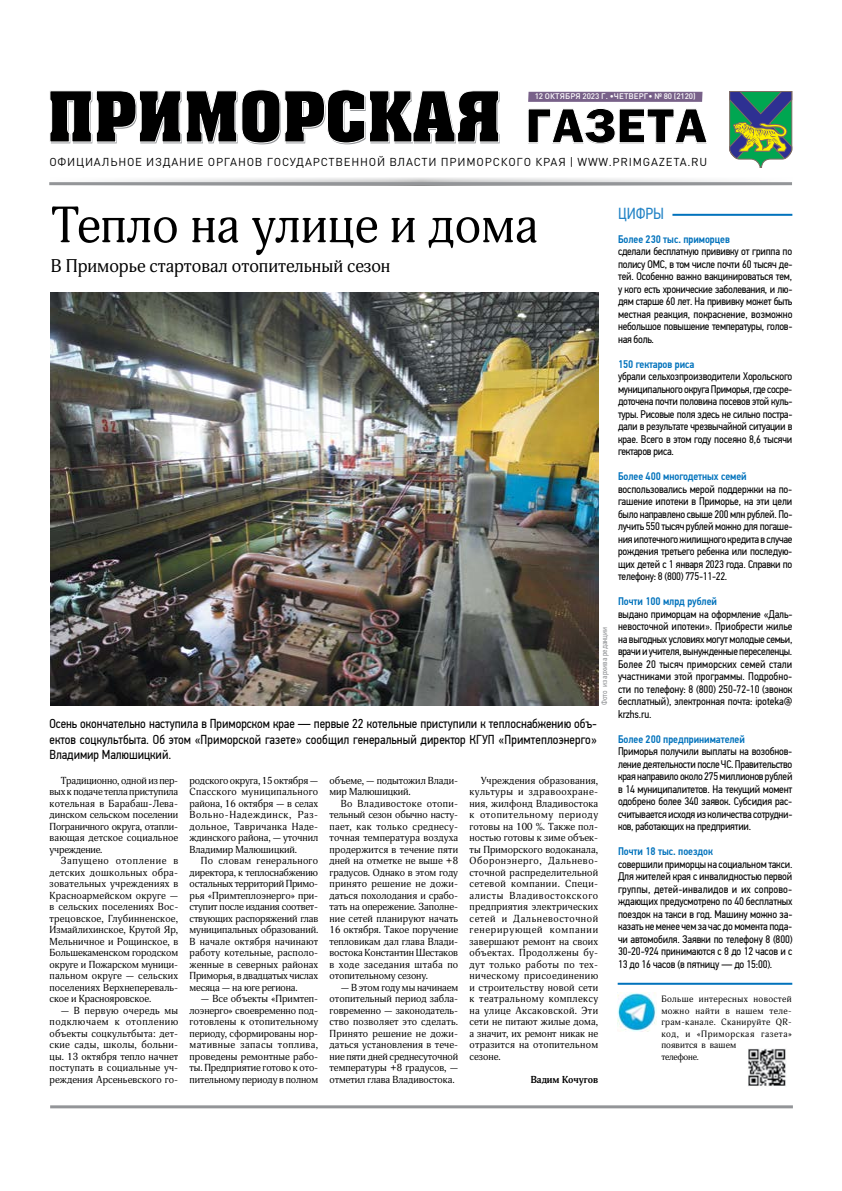
<style>
.page{position:relative;width:842px;height:1191px;background:#fff}
.page>*{position:absolute;margin:0;border:0;box-sizing:border-box;transform-origin:0 0}
.t1{font:50px "Adonis C";color:#000}
.t2{font:18px "Adonis C";color:#000}
.t3{font:16px "PF Din Text Cond Pro";color:#2484c6}
.t4{font:13px/15.6px "PF Din Text Cond Pro";letter-spacing:.005em;color:#000;text-align:justify}
.t5{font:11.4px "DIN Pro";letter-spacing:.07em;color:#000}
.t6{font:11px/12.5px "PF Din Text Cond Pro";letter-spacing:-.025em;color:#000;text-align:justify}
.t7{font:500 11px "PF Din Text Cond Pro";letter-spacing:-.005em;color:#0072bc}
.t8{font:10px/11.5px "Adonis C";letter-spacing:-.005em;color:#000;text-align:justify}
.t9{font:700 10px "Adonis";letter-spacing:-.005em;color:#000}
.t10{font:9px/11.5px "Adonis C";letter-spacing:.04em;color:#000}
.t11{font:500 8px "DIN Pro";letter-spacing:.005em;color:#fff}
.t12{font:8px "PF Din Text Cond Pro";color:#939598}
</style>
<div class="page">
<svg style="left:528px;top:92px;width:174px;height:10px;background:#7a638a"></svg>
<svg style="left:528px;top:108px;width:179px;height:36px"></svg>
<svg style="left:729px;top:91px;width:63px;height:77px;background:#608f6e"></svg>
<svg style="left:111px;top:177px;width:620px;height:5px"></svg>
<hr style="left:50px;top:1105px;width:743px;height:3px;background:#939598">
<hr style="left:49px;top:182px;width:743px;height:3px;background:#939598">
<svg style="left:50px;top:89px;width:450px;height:55px"></svg>
<hr style="left:672px;top:214px;width:120px;height:2px;background:#0072bc">
<img style="left:748px;top:1049px;width:38px;height:37px">
<img style="left:618px;top:992px;width:38px;height:39px">
<hr style="left:618px;top:982px;width:174px;height:2px;background:#0072bc">
<img style="left:51px;top:292px;width:547px;height:413px">
<p class="t11" style="left:535px;top:90px;width:162px">12 ОКТЯБРЯ 2023 Г. •ЧЕТВЕРГ• № 80 (2120)</p>
<p class="t5" style="left:49px;top:152px;width:659px">ОФИЦИАЛЬНОЕ ИЗДАНИЕ ОРГАНОВ ГОСУДАРСТВЕННОЙ ВЛАСТИ ПРИМОРСКОГО КРАЯ | WWW.PRIMGAZETA.RU</p>
<h1 class="t1" style="left:51px;top:196px;width:489px">Тепло на улице и дома</h1>
<h2 class="t2" style="left:51px;top:255px;width:341px">В Приморье стартовал отопительный сезон</h2>
<p class="t12" style="left:600px;top:705px;width:80px;rotate:-90deg">Фото из архива редакции</p>
<h3 class="t4" style="left:50px;top:716px;width:549px">Осень окончательно наступила в Приморском крае — первые 22 котельные приступили к теплоснабжению объ&shy;ектов соцкультбыта. Об этом «Приморской газете» сообщил генеральный директор КГУП «Примтеплоэнерго» Владимир Малюшицкий.</h3>
<p class="t8" style="left:50px;top:774px;width:130px;text-indent:11px">Традиционно, одной из пер&shy;вых к подаче тепла приступила котельная в Барабаш-Лева&shy;динском сельском поселении Пограничного округа, отапли&shy;вающая детское социальное учреждение.</p>
<p class="t8" style="left:50px;top:855px;width:130px;text-indent:11px">Запущено отопление в детских дошкольных обра&shy;зовательных учреждениях в Красноармейском округе — в сельских поселениях Вос&shy;трецовское, Глубинненское, Измайлихинское, Крутой Яр, Мельничное и Рощинское, в Большекаменском городском округе и Пожарском муници&shy;пальном округе — сельских поселениях Верхнепереваль&shy;ское и Краснояровское.</p>
<p class="t8" style="left:50px;top:1004px;width:130px;text-indent:11px">— В первую очередь мы подключаем к отоплению объекты соцкультбыта: дет&shy;ские сады, школы, больни&shy;цы. 13 октября тепло начнет поступать в социальные уч&shy;реждения Арсеньевского го-</p>
<p class="t8" style="left:190px;top:774px;width:130px">родского округа, 15 октября — Спасского муниципального района, 16 октября — в селах Вольно-Надеждинск, Раз&shy;дольное, Тавричанка Наде&shy;ждинского района, — уточнил Владимир Малюшицкий.</p>
<p class="t8" style="left:190px;top:855px;width:130px;text-indent:11px">По словам генерального директора, к теплоснабжению остальных территорий Примо&shy;рья «Примтеплоэнерго» при&shy;ступит после издания соответ&shy;ствующих распоряжений глав муниципальных образований.<br>В начале октября начинают работу котельные, располо&shy;женные в северных районах Приморья, в двадцатых числах месяца — на юге региона.</p>
<p class="t8" style="left:190px;top:993px;width:130px;text-indent:11px">— Все объекты «Примтеп&shy;лоэнерго» своевременно под&shy;готовлены к отопительному периоду, сформированы нор&shy;мативные запасы топлива, проведены ремонтные рабо&shy;ты. Предприятие готово к ото&shy;пительному периоду в полном</p>
<p class="t8" style="left:330px;top:774px;width:130px">объеме, — подытожил Влади&shy;мир Малюшицкий.</p>
<p class="t8" style="left:330px;top:797px;width:130px;text-indent:11px">Во Владивостоке отопи&shy;тельный сезон обычно насту&shy;пает, как только среднесу&shy;точная температура воздуха продержится в течение пяти дней на отметке не выше +8 градусов. Однако в этом году принято решение не дожи&shy;даться похолодания и срабо&shy;тать на опережение. Заполне&shy;ние сетей планируют начать 16 октября. Такое поручение тепловикам дал глава Влади&shy;востока Константин Шестаков в ходе заседания штаба по отопительному сезону.</p>
<p class="t8" style="left:330px;top:981px;width:130px;text-indent:11px">— В этом году мы начинаем отопительный период забла&shy;говременно — законодатель&shy;ство позволяет это сделать.<br>Принято решение не дожи&shy;даться установления в тече&shy;ние пяти дней среднесуточной температуры +8 градусов, — отметил глава Владивостока.</p>
<p class="t8" style="left:469px;top:774px;width:130px;text-indent:11px">Учреждения образования, культуры и здравоохране&shy;ния, жилфонд Владивостока к отопительному периоду готовы на 100 %. Также пол&shy;ностью готовы к зиме объек&shy;ты Приморского водоканала, Оборонэнерго, Дальнево&shy;сточной распределительной сетевой компании. Специ&shy;алисты Владивостокского предприятия электрических сетей и Дальневосточной генерирующей компании завершают ремонт на своих объектах. Продолжены бу&shy;дут только работы по тех&shy;ническому присоединению и строительству новой сети к театральному комплексу на улице Аксаковской. Эти сети не питают жилые дома, а значит, их ремонт никак не отразится на отопительном сезоне.</p>
<p class="t9" style="left:530px;top:1073px;width:69px">Вадим Кочугов</p>
<h3 class="t3" style="left:618px;top:204px;width:48px">ЦИФРЫ</h3>
<p class="t7" style="left:618px;top:232px;width:113px">Более 230 тыс. приморцев</p>
<p class="t6" style="left:618px;top:245px;width:176px">сделали бесплатную прививку от гриппа по полису ОМС, в том числе почти 60 тысяч де&shy;тей. Особенно важно вакцинироваться тем, у кого есть хронические заболевания, и лю&shy;дям старше 60 лет. На прививку может быть местная реакция, покраснение, возможно небольшое повышение температуры, голов&shy;ная боль.</p>
<p class="t7" style="left:618px;top:357px;width:78px">150 гектаров риса</p>
<p class="t6" style="left:618px;top:370px;width:176px">убрали сельхозпроизводители Хорольского муниципального округа Приморья, где сосре&shy;доточена почти половина посевов этой куль&shy;туры. Рисовые поля здесь не сильно постра&shy;дали в результате чрезвычайной ситуации в крае. Всего в этом году посеяно 8,6 тысячи гектаров риса.</p>
<p class="t7" style="left:618px;top:470px;width:130px">Более 400 многодетных семей</p>
<p class="t6" style="left:618px;top:483px;width:176px">воспользовались мерой поддержки на по&shy;гашение ипотеки в Приморье, на эти цели было направлено свыше 200 млн рублей. По&shy;лучить 550 тысяч рублей можно для погаше&shy;ния ипотечного жилищного кредита в случае рождения третьего ребенка или последую&shy;щих детей с 1 января 2023 года. Справки по телефону: 8 (800) 775-11-22.</p>
<p class="t7" style="left:618px;top:595px;width:101px">Почти 100 млрд рублей</p>
<p class="t6" style="left:618px;top:607px;width:176px">выдано приморцам на оформление «Даль&shy;невосточной ипотеки». Приобрести жилье на выгодных условиях могут молодые семьи, врачи и учителя, вынужденные переселенцы.<br>Более 20 тысяч приморских семей стали участниками этой программы. Подробно&shy;сти по телефону: 8 (800) 250-72-10 (звонок бесплатный), электронная почта: ipoteka@ krzhs.ru.</p>
<p class="t7" style="left:618px;top:732px;width:128px">Более 200 предпринимателей</p>
<p class="t6" style="left:618px;top:745px;width:176px">Приморья получили выплаты на возобнов&shy;ление деятельности после ЧС. Правительство края направило около 275 миллионов рублей в 14 муниципалитетов. На текущий момент одобрено более 340 заявок. Субсидия рас&shy;считывается исходя из количества сотрудни&shy;ков, работающих на предприятии.</p>
<p class="t7" style="left:618px;top:845px;width:96px">Почти 18 тыс. поездок</p>
<p class="t6" style="left:618px;top:857px;width:176px">совершили приморцы на социальном такси.<br>Для жителей края с инвалидностью первой группы, детей-инвалидов и их сопрово&shy;ждающих предусмотрено по 40 бесплатных поездок на такси в год. Машину можно за&shy;казать не менее чем за час до момента пода&shy;чи автомобиля. Заявки по телефону 8 (800)<br>30-20-924 принимаются с 8 до 12 часов и с 13 до 16 часов (в пятницу — до 15:00).</p>
<p class="t10" style="left:661px;top:993px;width:132px">Больше интересных новостей можно найти в нашем теле&shy;грам-канале. Сканируйте QR&shy;код, и «Приморская газета» появится в вашем<br>телефоне.</p>
</div>
